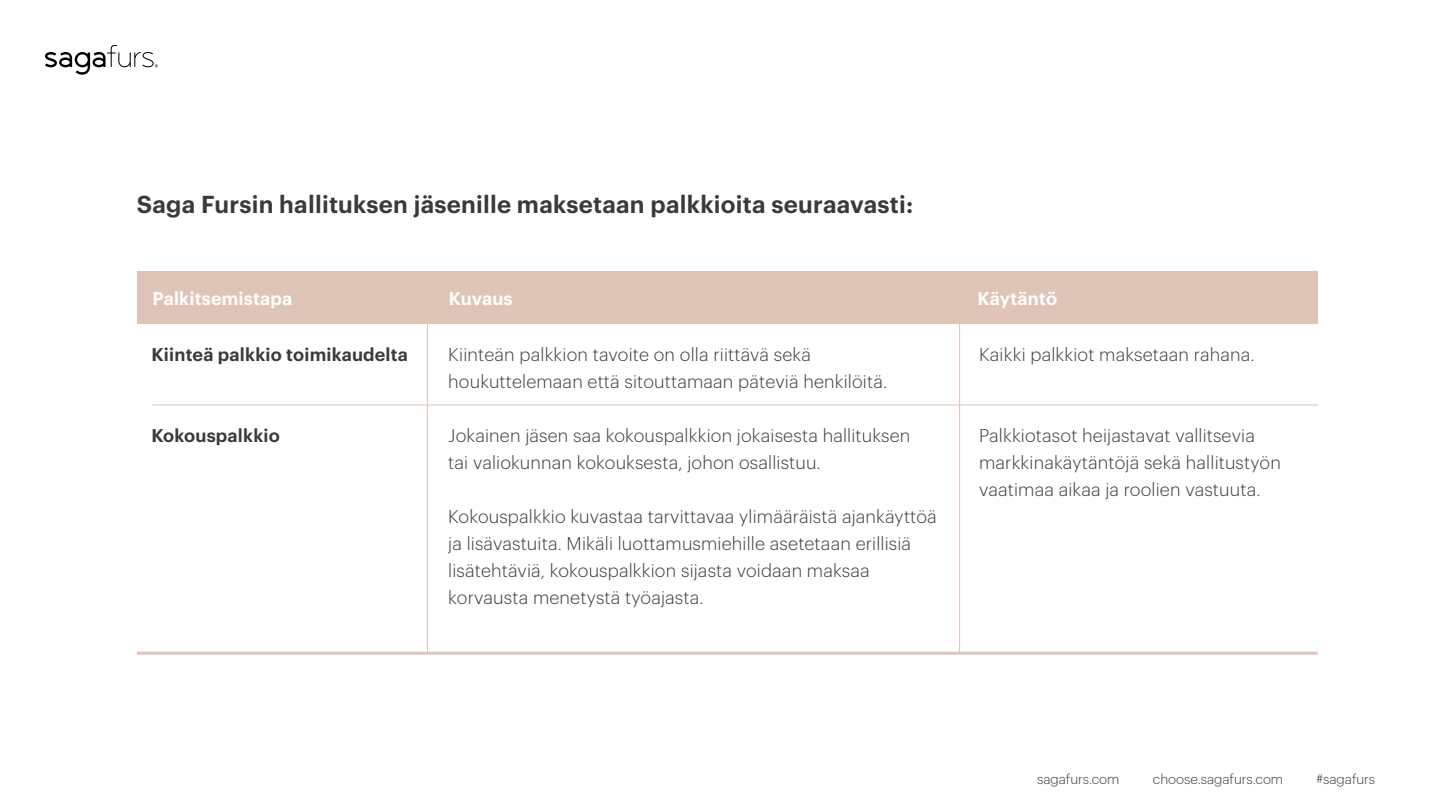
<style>
.page{position:relative;width:1440px;height:810px;background:#fff}
.page>*{position:absolute;margin:0;border:0;box-sizing:border-box;transform-origin:0 0}
.t1{font:600 24px "Graphik";letter-spacing:.01em;color:#3a3a39}
.t2{font:300 18px/27px "Graphik";letter-spacing:.01em;color:#3a3a39}
.t3{font:600 18px "Graphik";letter-spacing:.01em;color:#3a3a39}
.t4{font:600 18px "Graphik";letter-spacing:.01em;color:#fff}
.t5{font:300 13.5px "Graphik";color:#3a3a39}
</style>
<div class="page">
<div style="left:137px;top:272px;width:1181px;height:52px;background:#dfc5b8"></div>
<svg style="left:45px;top:45px;width:113px;height:30px"></svg>
<hr style="left:137px;top:652px;width:1181px;height:3px;background:#dfc5b8">
<hr style="left:153px;top:405px;width:1166px;height:1px;background:#dfc5b8">
<hr style="left:959px;top:323px;width:1px;height:330px;background:#dfc5b8">
<hr style="left:427px;top:324px;width:1px;height:330px;background:#dfc5b8">
<h1 class="t1" style="left:137px;top:186px;width:778px">Saga Fursin hallituksen jäsenille maksetaan palkkioita seuraavasti:</h1>
<p class="t4" style="left:153px;top:285px;width:141px">Palkitsemistapa</p>
<p class="t4" style="left:449px;top:285px;width:65px">Kuvaus</p>
<p class="t4" style="left:978px;top:285px;width:81px">Käytäntö</p>
<p class="t3" style="left:152px;top:340px;width:258px">Kiinteä palkkio toimikaudelta</p>
<p class="t3" style="left:152px;top:421px;width:130px">Kokouspalkkio</p>
<p class="t2" style="left:448px;top:339px;width:441px">Kiinteän palkkion tavoite on olla riittävä sekä houkuttelemaan että sitouttamaan päteviä henkilöitä.</p>
<p class="t2" style="left:448px;top:420px;width:464px">Jokainen jäsen saa kokouspalkkion jokaisesta hallituksen tai valiokunnan kokouksesta, johon osallistuu.</p>
<p class="t2" style="left:448px;top:501px;width:490px">Kokouspalkkio kuvastaa tarvittavaa ylimääräistä ajankäyttöä ja lisävastuita. Mikäli luottamusmiehille asetetaan erillisiä lisätehtäviä, kokouspalkkion sijasta voidaan maksaa korvausta menetystä työajasta.</p>
<p class="t2" style="left:979px;top:339px;width:277px">Kaikki palkkiot maksetaan rahana.</p>
<p class="t2" style="left:979px;top:420px;width:303px">Palkkiotasot heijastavat vallitsevia markkinakäytäntöjä sekä hallitustyön vaatimaa aikaa ja roolien vastuuta.</p>
<p class="t5" style="left:1037px;top:769px;width:84px">sagafurs.com</p>
<p class="t5" style="left:1153px;top:769px;width:132px">choose.sagafurs.com</p>
<p class="t5" style="left:1317px;top:769px;width:60px">#sagafurs</p>
</div>
